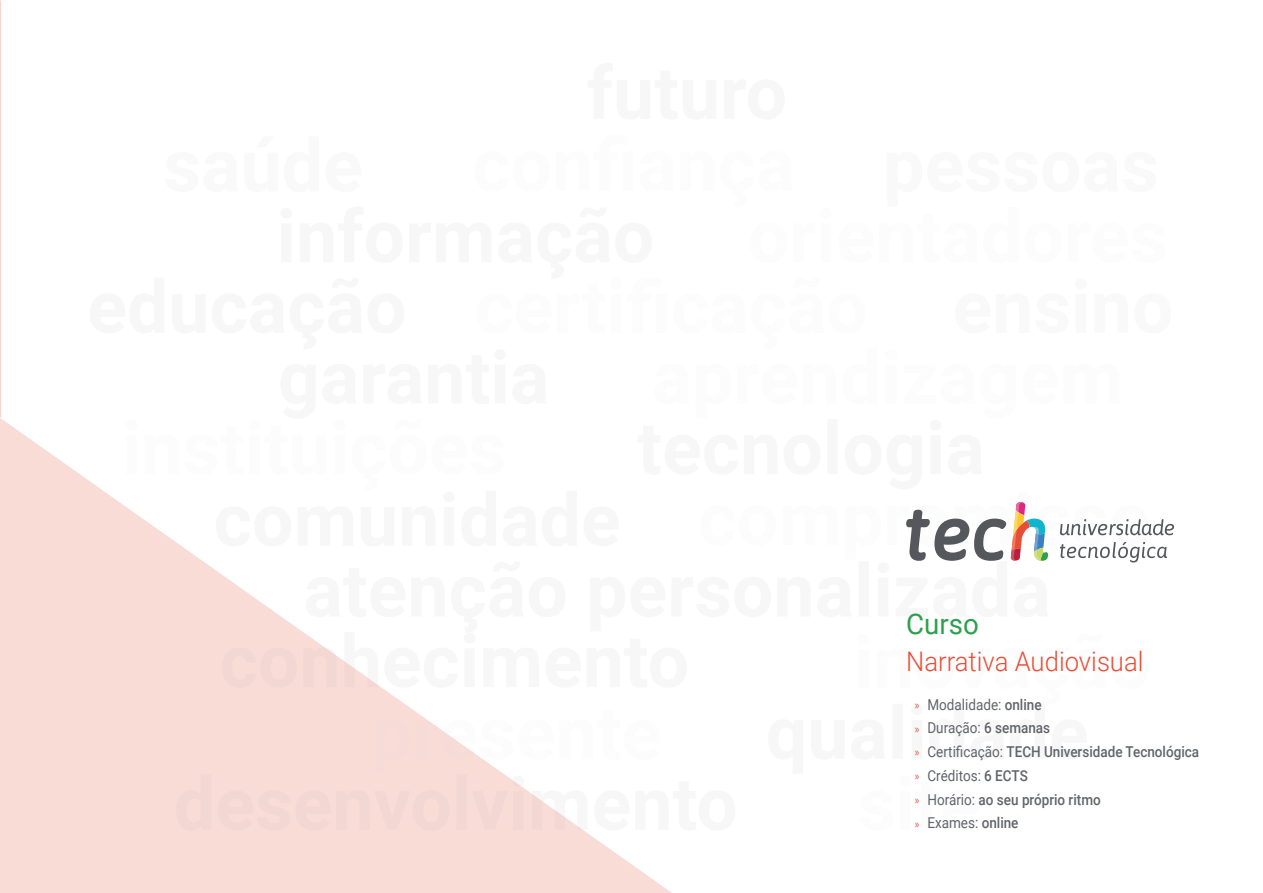
<style>
.page{position:relative;width:1263px;height:893px;background:#fff}
.page>*{position:absolute;margin:0;border:0;box-sizing:border-box;transform-origin:0 0}
.t1{font:28.5px "Roboto";color:#2ca14b}
.t2{font:300 27px "Roboto";color:#e94d35;scale:.95 1}
.t3{font:500 15px/23.7px "Roboto";color:#61646a;scale:.9 1}
.s1{font-family:"Myriad Pro";font-weight:400;font-size:12px;color:#e94d35}
.s2{font-weight:400}
</style>
<div class="page">
<svg style="left:0;top:418px;width:672px;height:475px;background:#fae0db"></svg>
<svg style="left:306px;top:562px;width:366px;height:70px"></svg>
<svg style="left:222px;top:632px;width:450px;height:56px"></svg>
<svg style="left:176px;top:711px;width:496px;height:119px"></svg>
<svg style="left:90px;top:418px;width:1084px;height:144px"></svg>
<h1 class="t1" style="left:906px;top:604px;width:74px">Curso</h1>
<h2 class="t2" style="left:906px;top:642px;width:251px">Narrativa Audiovisual</h2>
<p class="t3" style="left:915px;top:692px;width:318px"><span class="s1">»</span> <span class="s2">Modalidade:</span> online<br><span class="s1">»</span> <span class="s2">Duração:</span> 6 semanas<br><span class="s1">»</span> <span class="s2">Certificação:</span> TECH Universidade Tecnológica <span class="s1">»</span> <span class="s2">Créditos:</span> 6 ECTS<br><span class="s1">»</span> <span class="s2">Horário:</span> ao seu próprio ritmo<br><span class="s1">»</span> <span class="s2">Exames:</span> online</p>
</div>
